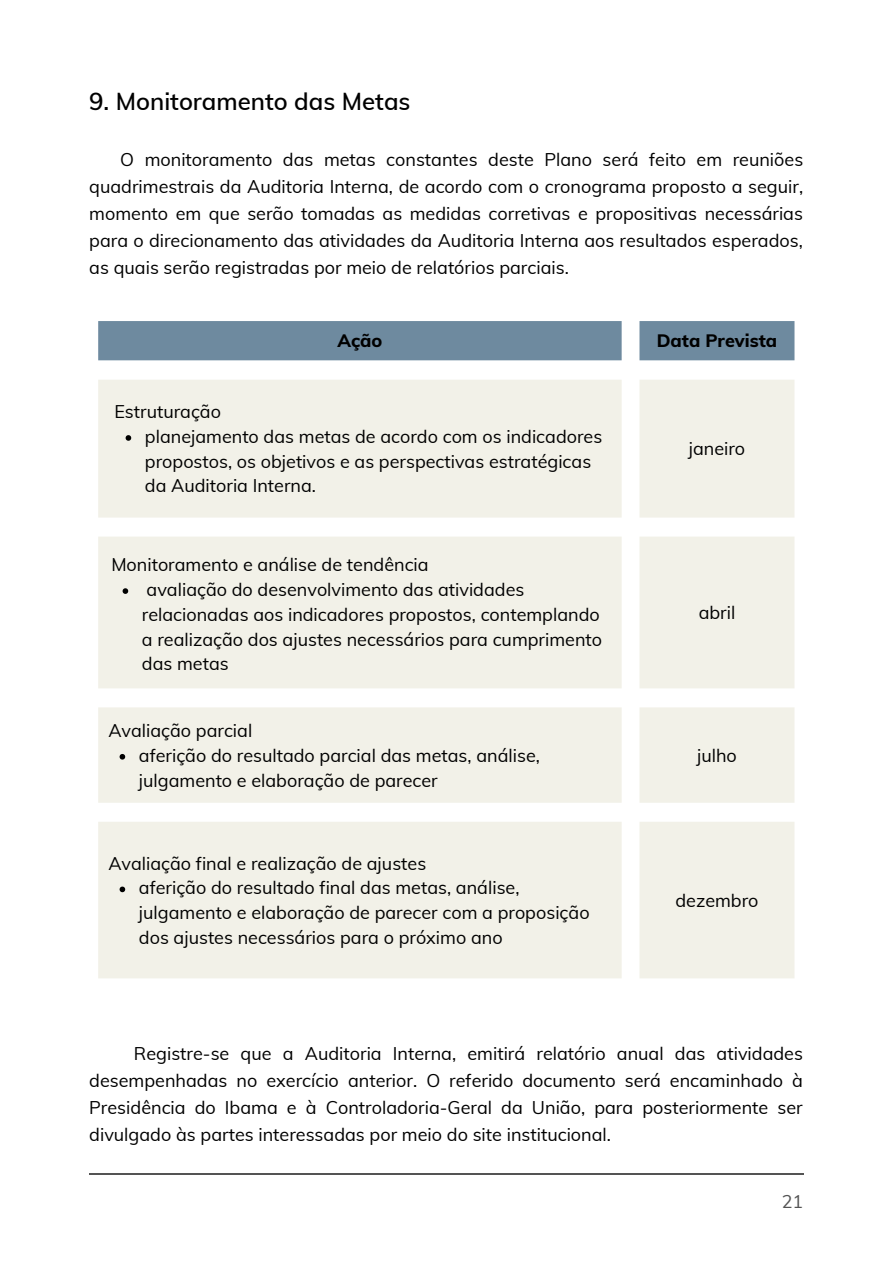
<style>
.page{position:relative;width:893px;height:1264px;background:#fff}
.page>*{position:absolute;margin:0;border:0;box-sizing:border-box;transform-origin:0 0}
.t1{font:600 24px "Muli";color:#000}
.t2{font:18px/24.8px "Muli";color:#000}
.t3{font:800 18px "Muli";color:#000}
.t4{font:18px "Muli";color:#545454}
</style>
<div class="page">
<svg style="left:98px;top:321px;width:697px;height:657px;background:#ecece6"></svg>
<hr style="left:89px;top:1173px;width:714px;height:1px;background:#545454">
<p class="t1" style="left:89px;top:86px;width:323px">9. Monitoramento das Metas</p>
<p class="t2" style="left:89px;top:146px;width:715px;line-height:27px;text-align:justify;text-indent:31px">O monitoramento das metas constantes deste Plano será feito em reuniões quadrimestrais da Auditoria Interna, de acordo com o cronograma proposto a seguir, momento em que serão tomadas as medidas corretivas e propositivas necessárias para o direcionamento das atividades da Auditoria Interna aos resultados esperados, as quais serão registradas por meio de relatórios parciais.</p>
<p class="t2" style="left:114px;top:399px;width:108px">Estruturação</p>
<p class="t3" style="left:337px;top:329px;width:46px">Ação</p>
<p class="t3" style="left:656px;top:329px;width:122px">Data Prevista</p>
<p class="t2" style="left:145px;top:424px;width:459px">planejamento das metas de acordo com os indicadores propostos, os objetivos e as perspectivas estratégicas da Auditoria Interna.</p>
<p class="t2" style="left:111px;top:552px;width:319px">Monitoramento e análise de tendência</p>
<p class="t2" style="left:142px;top:577px;width:461px">avaliação do desenvolvimento das atividades relacionadas aos indicadores propostos, contemplando a realização dos ajustes necessários para cumprimento das metas</p>
<p class="t2" style="left:108px;top:718px;width:145px">Avaliação parcial</p>
<p class="t2" style="left:139px;top:742px;width:402px">aferição do resultado parcial das metas, análise, julgamento e elaboração de parecer</p>
<p class="t2" style="left:108px;top:850px;width:319px">Avaliação final e realização de ajustes</p>
<p class="t2" style="left:139px;top:875px;width:452px">aferição do resultado final das metas, análise, julgamento e elaboração de parecer com a proposição dos ajustes necessários para o próximo ano</p>
<p class="t2" style="left:688px;top:436px;width:58px">janeiro</p>
<p class="t2" style="left:698px;top:600px;width:38px">abril</p>
<p class="t2" style="left:697px;top:742px;width:41px">julho</p>
<p class="t2" style="left:675px;top:887px;width:85px">dezembro</p>
<p class="t2" style="left:89px;top:1039px;width:715px;line-height:27px;text-align:justify;text-indent:45px">Registre-se que a Auditoria Interna, emitirá relatório anual das atividades desempenhadas no exercício anterior. O referido documento será encaminhado à Presidência do Ibama e à Controladoria-Geral da União, para posteriormente ser divulgado às partes interessadas por meio do site institucional.</p>
<p class="t4" style="left:781px;top:1190px;width:23px">21</p>
</div>
